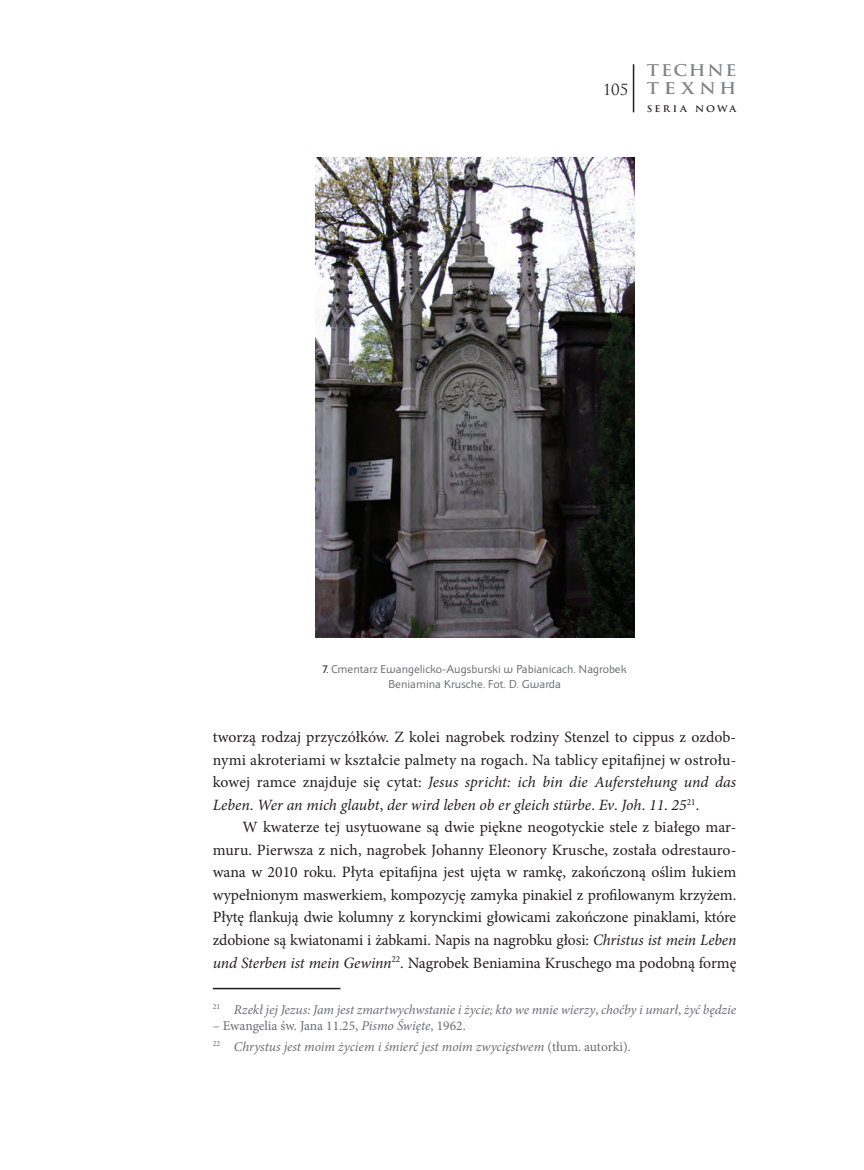
<style>
.page{position:relative;width:864px;height:1170px;background:#fff}
.page>*{position:absolute;margin:0;border:0;box-sizing:border-box;transform-origin:0 0}
.t1{font:15.75px/22.5px "Minion Pro";color:#231f20;text-align:justify}
.t2{font:700 15.75px/18px "Trajan Pro";letter-spacing:.105em;color:#808285;scale:1.1 1}
.t3{font:15px "Trajan Pro";color:#231f20}
.t4{font:italic 13.5px/20.7px "Minion Pro";letter-spacing:-.005em;color:#6c6d70}
.t5{font:12px/15px "Apolonia Nova OT";color:#6c6d70;text-align:center}
.t6{font:700 9px "Trajan Pro";letter-spacing:.205em;color:#231f20;scale:1.08 1}
.s1{color:#231f20}
.s2{font-style:italic}
.s3{font-style:normal}
</style>
<div class="page">
<hr style="left:632px;top:64px;width:2px;height:48px;background:#231f20">
<hr style="left:213px;top:987px;width:127px;height:2px;background:#231f20">
<img style="left:315px;top:157px;width:319px;height:480px">
<p class="t3" style="left:602px;top:80px;width:27px">105</p>
<p class="t2" style="left:646px;top:61px;width:83px">TECHNE<br>TEXNH</p>
<p class="t6" style="left:646px;top:103px;width:84px">SERIA NOWA</p>
<p class="t5" style="left:322px;top:662px;width:305px"><span class="s1">7.</span> Cmentarz Ewangelicko-Augsburski w Pabianicach. Nagrobek<br>Beniamina Krusche. Fot. D. Gwarda</p>
<p class="t1" style="left:213px;top:726px;width:525px">tworzą rodzaj przyczółków. Z kolei nagrobek rodziny Stenzel to cippus z ozdob&shy;nymi akroteriami w kształcie palmety na rogach. Na tablicy epitafijnej w ostrołu&shy;kowej ramce znajduje się cytat: <span class="s2">Jesus spricht: ich bin die Auferstehung und das Leben</span>. <span class="s2">Wer an mich glaubt</span>, <span class="s2">der wird leben ob er gleich stürbe</span>. <span class="s2">Ev</span>. <span class="s2">Joh</span>. <span class="s2">11</span>. <span class="s2">25</span><sup>21</sup>.</p>
<p class="t1" style="left:213px;top:816px;width:525px;text-indent:30px">W kwaterze tej usytuowane są dwie piękne neogotyckie stele z białego mar&shy;muru. Pierwsza z nich, nagrobek Johanny Eleonory Krusche, została odrestauro&shy;wana w 2010 roku. Płyta epitafijna jest ujęta w ramkę, zakończoną oślim łukiem wypełnionym maswerkiem, kompozycję zamyka pinakiel z profilowanym krzyżem.<br>Płytę flankują dwie kolumny z korynckimi głowicami zakończone pinaklami, które zdobione są kwiatonami i żabkami. Napis na nagrobku głosi: <span class="s2">Christus ist mein Leben und Sterben ist mein Gewinn</span><sup>22</sup>. Nagrobek Beniamina Kruschego ma podobną formę</p>
<p class="t4" style="left:213px;top:998px;width:524px"><sup>21</sup> Rzekł jej Jezus: Jam jest zmartwychwstanie i życie; kto we mnie wierzy<span class="s3">,</span> choćby i umarł<span class="s3">,</span> żyć będzie</p>
<p class="t4" style="left:213px;top:1015px;width:419px"><span class="s3">– Ewangelia św. Jana 11.25,</span> Pismo Święte<span class="s3">, 1962.<br></span><sup>22</sup> Chrystus jest moim życiem i śmierć jest moim zwycięstwem <span class="s3">(tłum. autorki).</span></p>
</div>
